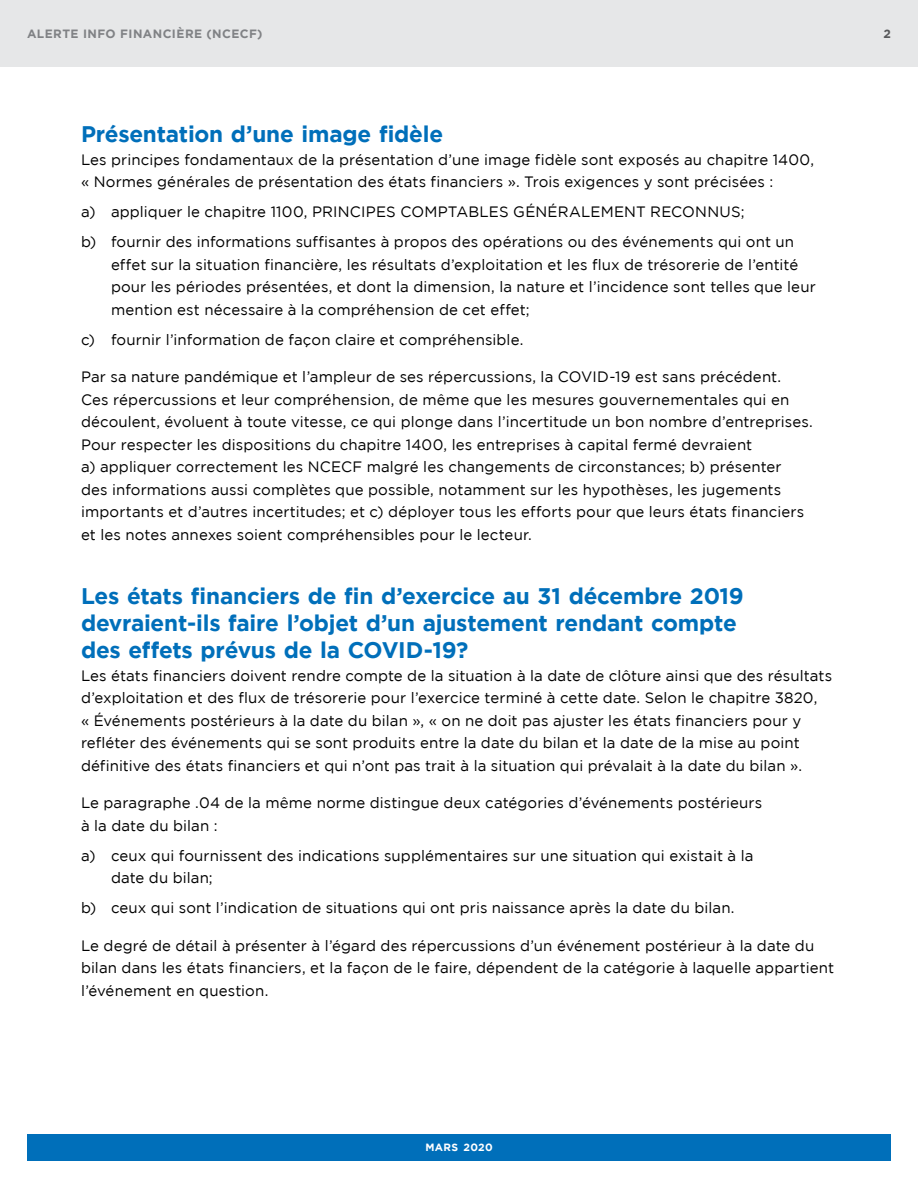
<style>
.page{position:relative;width:918px;height:1188px;background:#fff}
.page>*{position:absolute;margin:0;border:0;box-sizing:border-box;transform-origin:0 0}
.t1{font:700 22.5px/27px "Gotham";letter-spacing:-.01em;color:#006fba}
.t2{font:15px/22.5px "Gotham";letter-spacing:.01em;color:#000}
.t3{font:700 12px "Gotham";letter-spacing:.03em;color:#808285}
.t4{font:700 12px "Gotham";color:#58595b}
.t5{font:700 10.5px "Gotham";letter-spacing:.03em;color:#fff}
</style>
<div class="page">
<div style="left:27px;top:1134px;width:864px;height:27px;background:#006fba"></div>
<div style="left:0;top:0;width:918px;height:68px;background:#e6e7e8"></div>
<p class="t3" style="left:27px;top:27px;width:19px">Alerte</p>
<p class="t3" style="left:83px;top:27px;width:9px">info</p>
<p class="t3" style="left:120px;top:27px;width:9px">financi</p>
<p class="t3" style="left:176px;top:27px;width:88px">ère (NCECF)</p>
<p class="t4" style="left:884px;top:27px;width:9px">2</p>
<h1 class="t1" style="left:81px;top:120px;width:364px">Présentation d’une image fidèle</h1>
<p class="t2" style="left:81px;top:148px;width:735px">Les principes fondamentaux de la présentation d’une image fidèle sont exposés au chapitre 1400, « Normes générales de présentation des états financiers ». Trois exigences y sont précisées :</p>
<p class="t2" style="left:81px;top:197px;width:715px;line-height:30px">a) appliquer le chapitre 1100, PRINCIPES COMPTABLES GÉNÉRALEMENT RECONNUS;<br>b) fournir des informations suffisantes à propos des opérations ou des événements qui ont un</p>
<p class="t2" style="left:111px;top:253px;width:706px">effet sur la situation financière, les résultats d’exploitation et les flux de trésorerie de l’entité pour les périodes présentées, et dont la dimension, la nature et l’incidence sont telles que leur mention est nécessaire à la compréhension de cet effet;</p>
<p class="t2" style="left:81px;top:328px;width:444px">c) fournir l’information de façon claire et compréhensible.</p>
<p class="t2" style="left:81px;top:366px;width:733px">Par sa nature pandémique et l’ampleur de ses répercussions, la COVID-19 est sans précédent.<br>Ces répercussions et leur compréhension, de même que les mesures gouvernementales qui en découlent, évoluent à toute vitesse, ce qui plonge dans l’incertitude un bon nombre d’entreprises.<br>Pour respecter les dispositions du chapitre 1400, les entreprises à capital fermé devraient<br>a) appliquer correctement les NCECF malgré les changements de circonstances; b) présenter<br>des informations aussi complètes que possible, notamment sur les hypothèses, les jugements importants et d’autres incertitudes; et c) déployer tous les efforts pour que leurs états financiers et les notes annexes soient compréhensibles pour le lecteur.</p>
<h1 class="t1" style="left:81px;top:582px;width:664px">Les états financiers de fin d’exercice au 31 décembre 2019 devraient-ils faire l’objet d’un ajustement rendant compte des effets prévus de la COVID-19?</h1>
<p class="t2" style="left:81px;top:664px;width:753px">Les états financiers doivent rendre compte de la situation à la date de clôture ainsi que des résultats d’exploitation et des flux de trésorerie pour l’exercice terminé à cette date. Selon le chapitre 3820,<br>« Événements postérieurs à la date du bilan », « on ne doit pas ajuster les états financiers pour y refléter des événements qui se sont produits entre la date du bilan et la date de la mise au point définitive des états financiers et qui n’ont pas trait à la situation qui prévalait à la date du bilan ».</p>
<p class="t2" style="left:81px;top:792px;width:683px">Le paragraphe .04 de la même norme distingue deux catégories d’événements postérieurs à la date du bilan :</p>
<p class="t2" style="left:111px;top:844px;width:644px;text-indent:-30px">a) ceux qui fournissent des indications supplémentaires sur une situation qui existait à la date du bilan;</p>
<p class="t2" style="left:81px;top:897px;width:655px">b) ceux qui sont l’indication de situations qui ont pris naissance après la date du bilan.</p>
<p class="t2" style="left:81px;top:934px;width:755px">Le degré de détail à présenter à l’égard des répercussions d’un événement postérieur à la date du bilan dans les états financiers, et la façon de le faire, dépendent de la catégorie à laquelle appartient l’événement en question.</p>
<p class="t5" style="left:425px;top:1142px;width:69px">Mars 2020</p>
</div>
